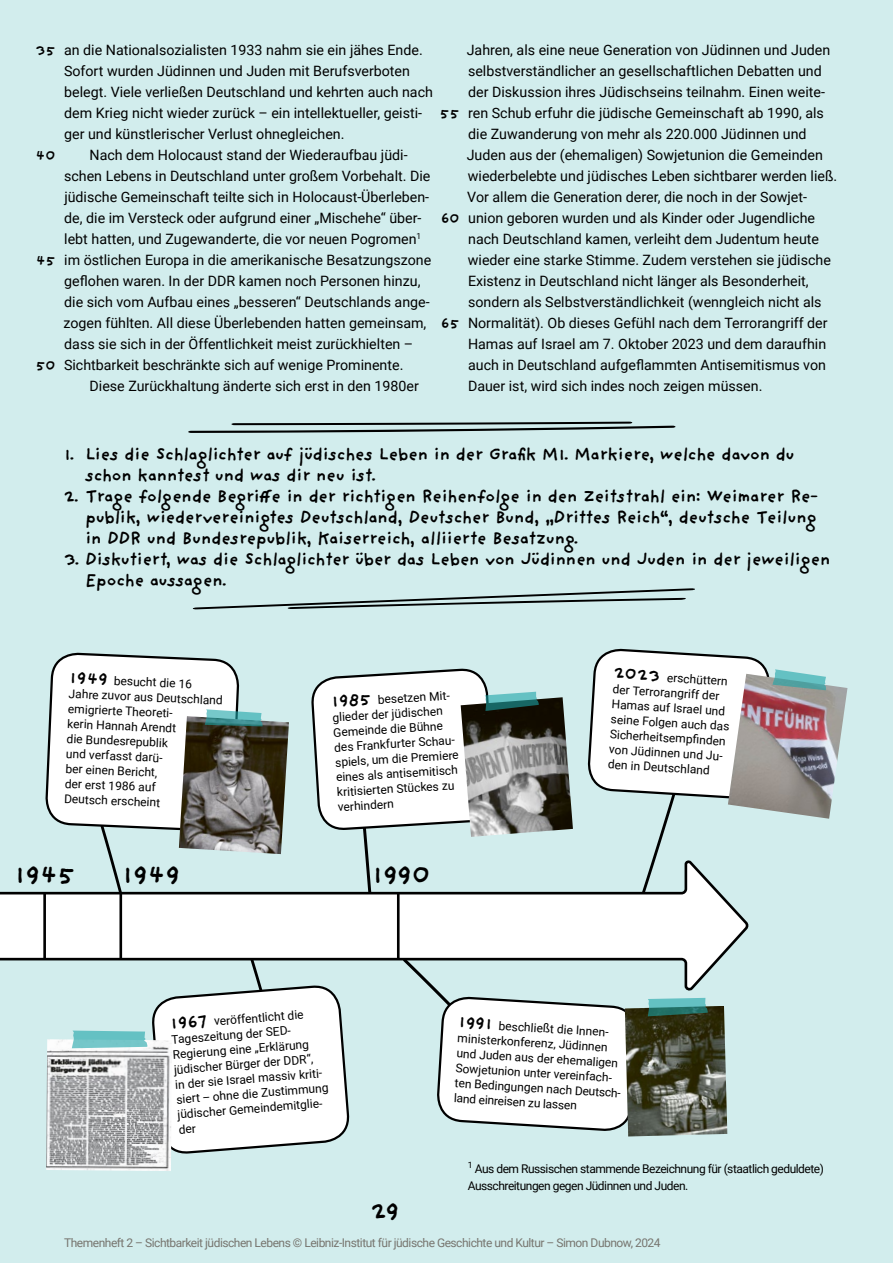
<style>
.page{position:relative;width:893px;height:1263px;background:#d2eded}
.page>*{position:absolute;margin:0;border:0;box-sizing:border-box;transform-origin:0 0}
.t1{font:700 27px "Providence Sans Pro";letter-spacing:.01em;color:#000}
.t2{font:700 25.5px "Providence Sans Pro";color:#000}
.t3{font:700 18px/21px "Providence Sans Pro";letter-spacing:-.04em;color:#000}
.t4{font:700 15px "Providence Sans Pro";color:#000}
.t5{font:14.25px/21px "Roboto";color:#000}
.t6{font:12px/15px "Roboto";letter-spacing:-.04em;color:#000}
.t7{font:12px "Roboto";letter-spacing:-.04em;color:#77756f}
.s1{font-family:"Providence Sans Pro";font-weight:700;font-size:18px}
</style>
<div class="page">
<svg style="left:192px;top:588px;width:503px;height:22px"></svg>
<svg style="left:188px;top:422px;width:488px;height:11px"></svg>
<svg style="left:435px;top:992px;width:190px;height:139px;background:#eef1f1"></svg>
<img style="left:625px;top:1006px;width:102px;height:130px">
<svg style="left:648px;top:998px;width:60px;height:18px"></svg>
<svg style="left:0;top:891px;width:747px;height:101px"></svg>
<hr style="left:43px;top:894px;width:3px;height:64px;background:#000">
<hr style="left:119px;top:894px;width:3px;height:64px;background:#000">
<hr style="left:397px;top:894px;width:3px;height:64px;background:#000">
<img style="left:263px;top:720px;width:26px;height:134px">
<svg style="left:44px;top:652px;width:219px;height:242px"></svg>
<svg style="left:151px;top:953px;width:199px;height:5px"></svg>
<img style="left:46px;top:1039px;width:125px;height:132px">
<svg style="left:72px;top:958px;width:278px;height:196px"></svg>
<img style="left:826px;top:685px;width:21px;height:134px">
<img style="left:539px;top:697px;width:34px;height:135px">
<svg style="left:311px;top:668px;width:228px;height:226px"></svg>
<svg style="left:587px;top:648px;width:239px;height:247px"></svg>
<p class="t4" style="left:35px;top:41px;width:21px">35</p>
<p class="t4" style="left:36px;top:146px;width:21px">40</p>
<p class="t4" style="left:36px;top:251px;width:21px">45</p>
<p class="t4" style="left:36px;top:356px;width:21px">50</p>
<p class="t5" style="left:64px;top:39px;width:360px">an die Nationalsozialisten 1933 nahm sie ein jähes Ende.</p>
<p class="t5" style="left:64px;top:60px;width:347px">Sofort wurden Jüdinnen und Juden mit Berufsverboten</p>
<p class="t5" style="left:64px;top:81px;width:370px">belegt. Viele verließen Deutschland und kehrten auch nach</p>
<p class="t5" style="left:64px;top:102px;width:359px">dem Krieg nicht wieder zurück – ein intellektueller, geisti-</p>
<p class="t5" style="left:64px;top:123px;width:282px">ger und künstlerischer Verlust ohnegleichen.</p>
<p class="t5" style="left:90px;top:144px;width:320px">Nach dem Holocaust stand der Wiederaufbau jüdi-</p>
<p class="t5" style="left:64px;top:165px;width:368px">schen Lebens in Deutschland unter großem Vorbehalt. Die</p>
<p class="t5" style="left:64px;top:186px;width:366px">jüdische Gemeinschaft teilte sich in Holocaust-Überleben-</p>
<p class="t5" style="left:64px;top:207px;width:359px">de, die im Versteck oder aufgrund einer „Mischehe“ über-</p>
<p class="t5" style="left:64px;top:228px;width:358px">lebt hatten, und Zugewanderte, die vor neuen Pogromen<sup>1</sup></p>
<p class="t5" style="left:64px;top:249px;width:368px">im östlichen Europa in die amerikanische Besatzungszone</p>
<p class="t5" style="left:64px;top:270px;width:358px">geflohen waren. In der DDR kamen noch Personen hinzu,</p>
<p class="t5" style="left:64px;top:291px;width:367px">die sich vom Aufbau eines „besseren“ Deutschlands ange-</p>
<p class="t5" style="left:63px;top:312px;width:364px">zogen fühlten. All diese Überlebenden hatten gemeinsam,</p>
<p class="t5" style="left:64px;top:333px;width:351px">dass sie sich in der Öffentlichkeit meist zurückhielten –</p>
<p class="t5" style="left:64px;top:354px;width:341px">Sichtbarkeit beschränkte sich auf wenige Prominente.</p>
<p class="t5" style="left:90px;top:375px;width:331px">Diese Zurückhaltung änderte sich erst in den 1980er</p>
<p class="t4" style="left:440px;top:104px;width:21px">55</p>
<p class="t4" style="left:441px;top:209px;width:20px">60</p>
<p class="t4" style="left:441px;top:314px;width:20px">65</p>
<p class="t5" style="left:467px;top:39px;width:372px">Jahren, als eine neue Generation von Jüdinnen und Juden selbstverständlicher an gesellschaftlichen Debatten und der Diskussion ihres Jüdischseins teilnahm. Einen weite&shy;ren Schub erfuhr die jüdische Gemeinschaft ab 1990, als die Zuwanderung von mehr als 220.000 Jüdinnen und Juden aus der (ehemaligen) Sowjetunion die Gemeinden wiederbelebte und jüdisches Leben sichtbarer werden ließ.<br>Vor allem die Generation derer, die noch in der Sowjet&shy;union geboren wurden und als Kinder oder Jugendliche nach Deutschland kamen, verleiht dem Judentum heute wieder eine starke Stimme. Zudem verstehen sie jüdische Existenz in Deutschland nicht länger als Besonderheit, sondern als Selbstverständlichkeit (wenngleich nicht als Normalität). Ob dieses Gefühl nach dem Terrorangriff der Hamas auf Israel am 7. Oktober 2023 und dem daraufhin auch in Deutschland aufgeflammten Antisemitismus von Dauer ist, wird sich indes noch zeigen müssen.</p>
<p class="t3" style="left:85px;top:443px;width:711px;text-indent:-21px">1. Lies die Schlaglichter auf jüdisches Leben in der Grafik M 1. Markiere, welche davon du schon kanntest und was dir neu ist.</p>
<p class="t3" style="left:85px;top:485px;width:735px;text-align:justify;text-indent:-21px">2. Trage folgende Begriffe in der richtigen Reihenfolge in den Zeitstrahl ein: Weimarer Re&shy;publik, wiedervereinigtes Deutschland, Deutscher Bund, „Drittes Reich“, deutsche Teilung in DDR und Bundesrepublik, Kaiserreich, alliierte Besatzung.</p>
<p class="t3" style="left:85px;top:548px;width:747px;text-indent:-21px">3. Diskutiert, was die Schlaglichter über das Leben von Jüdinnen und Juden in der jeweiligen<br>Epoche aussagen.</p>
<p class="t3" style="left:70px;top:666px;width:39px;rotate:2deg">1949</p>
<p class="t6" style="left:70px;top:670px;width:156px;text-indent:44px;rotate:3deg">besucht die 16<br>Jahre zuvor aus Deutschland emigrierte Theoreti-<br>kerin Hannah Arendt<br>die Bundesrepublik<br>und verfasst darü-<br>ber einen Bericht,<br>der erst 1986 auf<br>Deutsch erscheint</p>
<p class="t6" style="left:330px;top:695px;width:126px;rotate:-4deg"><span class="s1">1985</span> besetzen Mit&shy;glieder der jüdischen<br>Gemeinde die Bühne des Frankfurter Schau&shy;spiels, um die Premiere eines als antisemitisch kritisierten Stückes zu verhindern</p>
<p class="t6" style="left:614px;top:666px;width:121px;rotate:4deg"><span class="s1">2023</span> erschüttern der Terrorangriff der<br>Hamas auf Israel und seine Folgen auch das<br>Sicherheitsempfi nden von Jüdinnen und Ju&shy;den in Deutschland</p>
<h1 class="t1" style="left:14px;top:858px;width:62px">1945</h1>
<h1 class="t1" style="left:122px;top:858px;width:58px">1949</h1>
<h1 class="t1" style="left:372px;top:858px;width:59px">1990</h1>
<p class="t6" style="left:169px;top:1018px;width:154px;text-indent:45px;rotate:-5deg">veröffentlicht die<br>Tageszeitung der SED-<br>Regierung eine „Erklärung jüdischer Bürger der DDR“,<br>in der sie Israel massiv kriti&shy;siert – ohne die Zustimmung jüdischer Gemeindemitglie&shy;der</p>
<p class="t3" style="left:170px;top:1012px;width:39px;rotate:-4deg">1967</p>
<h2 class="t2" style="left:371px;top:1195px;width:29px">29</h2>
<p class="t6" style="left:459px;top:1014px;width:171px;rotate:4deg"><span class="s1">1991</span> beschließt die Innen&shy;ministerkonferenz, Jüdinnen und Juden aus der ehemaligen<br>Sowjetunion unter vereinfach&shy;ten Bedingungen nach Deutsch&shy;land einreisen zu lassen</p>
<p class="t6" style="left:468px;top:1160px;width:358px;line-height:16.5px"><sup>1</sup> Aus dem Russischen stammende Bezeichnung für (staatlich geduldete)<br>Ausschreitungen gegen Jüdinnen und Juden.</p>
<p class="t7" style="left:64px;top:1234px;width:598px">Themenheft 2 – Sichtbarkeit jüdischen Lebens © Leibniz-Institut für jüdische Geschichte und Kultur – Simon Dubnow, 2024</p>
</div>
